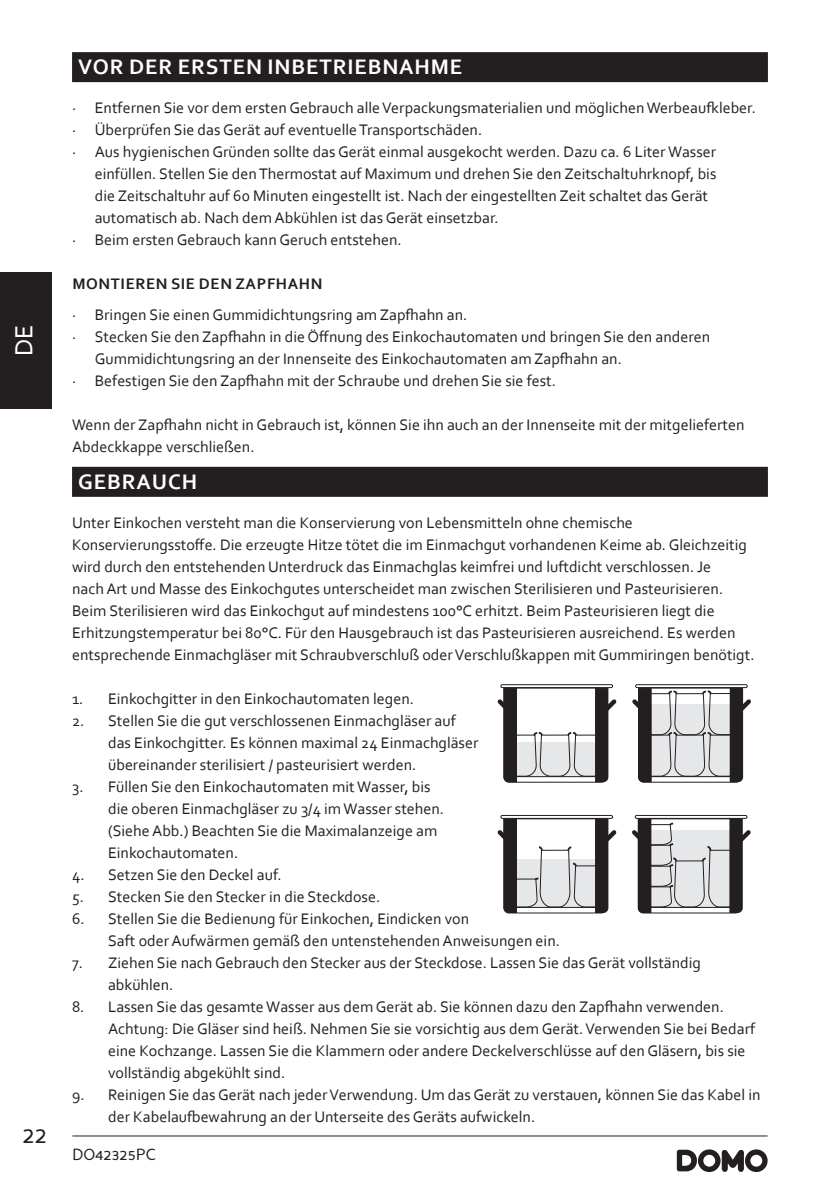
<style>
.page{position:relative;width:840px;height:1191px;background:#fff}
.page>*{position:absolute;margin:0;border:0;box-sizing:border-box;transform-origin:0 0}
.t1{font:26px "Corbel";color:#fff}
.t2{font:24px "Perspective Sans";color:#231f20}
.t3{font:700 22px "Corbel";letter-spacing:.04em;color:#fff}
.t4{font:16px/22px "Corbel";color:#231f20}
.t5{font:700 16px "Corbel";letter-spacing:.04em;color:#231f20}
.t6{font:16px "Perspective Sans";color:#231f20}
</style>
<div class="page">
<hr style="left:72px;top:1135px;width:695px;height:1px;background:#231f20">
<svg style="left:676px;top:1149px;width:91px;height:23px"></svg>
<div style="left:0;top:272px;width:51px;height:136px;background:#231f20"></div>
<div style="left:72px;top:52px;width:695px;height:30px;background:#231f20"></div>
<div style="left:72px;top:467px;width:695px;height:30px;background:#231f20"></div>
<div style="left:500px;top:684px;width:112px;height:4px;border:1px solid #231f20"></div>
<svg style="left:497px;top:687px;width:119px;height:96px"></svg>
<div style="left:634px;top:684px;width:113px;height:4px;border:1px solid #231f20"></div>
<svg style="left:632px;top:687px;width:118px;height:96px"></svg>
<div style="left:500px;top:815px;width:112px;height:4px;border:1px solid #231f20"></div>
<div style="left:634px;top:815px;width:113px;height:4px;border:1px solid #231f20"></div>
<svg style="left:497px;top:818px;width:119px;height:96px"></svg>
<svg style="left:632px;top:818px;width:118px;height:96px"></svg>
<h1 class="t1" style="left:8px;top:356px;width:33px;rotate:-90deg">DE</h1>
<h2 class="t2" style="left:22px;top:1120px;width:26px">22</h2>
<h3 class="t3" style="left:78px;top:53px;width:385px">VOR DER ERSTEN INBETRIEBNAHME</h3>
<p class="t4" style="left:72px;top:96px;width:685px">· Entfernen Sie vor dem ersten Gebrauch alle Verpackungsmaterialien und möglichen Werbeaufkleber.</p>
<p class="t4" style="left:72px;top:118px;width:411px">· Überprüfen Sie das Gerät auf eventuelle Transportschäden.</p>
<p class="t4" style="left:72px;top:140px;width:645px">· Aus hygienischen Gründen sollte das Gerät einmal ausgekocht werden. Dazu ca. 6 Liter Wasser</p>
<p class="t4" style="left:95px;top:162px;width:623px">einfüllen. Stellen Sie den Thermostat auf Maximum und drehen Sie den Zeitschaltuhrknopf, bis</p>
<p class="t4" style="left:95px;top:184px;width:614px">die Zeitschaltuhr auf 60 Minuten eingestellt ist. Nach der eingestellten Zeit schaltet das Gerät</p>
<p class="t4" style="left:95px;top:206px;width:405px">automatisch ab. Nach dem Abkühlen ist das Gerät einsetzbar.</p>
<p class="t4" style="left:72px;top:228px;width:331px">· Beim ersten Gebrauch kann Geruch entstehen.</p>
<p class="t5" style="left:72px;top:274px;width:251px">MONTIEREN SIE DEN ZAPFHAHN</p>
<p class="t4" style="left:72px;top:303px;width:396px">· Bringen Sie einen Gummidichtungsring am Zapfhahn an.</p>
<p class="t4" style="left:72px;top:325px;width:639px">· Stecken Sie den Zapfhahn in die Öffnung des Einkochautomaten und bringen Sie den anderen</p>
<p class="t4" style="left:95px;top:347px;width:528px">Gummidichtungsring an der Innenseite des Einkochautomaten am Zapfhahn an.</p>
<p class="t4" style="left:72px;top:369px;width:485px">· Befestigen Sie den Zapfhahn mit der Schraube und drehen Sie sie fest.</p>
<p class="t4" style="left:72px;top:413px;width:673px">Wenn der Zapfhahn nicht in Gebrauch ist, können Sie ihn auch an der Innenseite mit der mitgelieferten<br>Abdeckkappe verschließen.</p>
<h3 class="t3" style="left:78px;top:468px;width:120px">GEBRAUCH</h3>
<p class="t4" style="left:72px;top:511px;width:683px">Unter Einkochen versteht man die Konservierung von Lebensmitteln ohne chemische Konservierungsstoffe. Die erzeugte Hitze tötet die im Einmachgut vorhandenen Keime ab. Gleichzeitig wird durch den entstehenden Unterdruck das Einmachglas keimfrei und luftdicht verschlossen. Je<br>nach Art und Masse des Einkochgutes unterscheidet man zwischen Sterilisieren und Pasteurisieren.<br>Beim Sterilisieren wird das Einkochgut auf mindestens 100°C erhitzt. Beim Pasteurisieren liegt die Erhitzungstemperatur bei 80°C. Für den Hausgebrauch ist das Pasteurisieren ausreichend. Es werden entsprechende Einmachgläser mit Schraubverschluß oder Verschlußkappen mit Gummiringen benötigt.</p>
<p class="t4" style="left:72px;top:687px;width:343px">1. Einkochgitter in den Einkochautomaten legen.</p>
<p class="t4" style="left:108px;top:709px;width:371px;text-indent:-36px">2. Stellen Sie die gut verschlossenen Einmachgläser auf das Einkochgitter. Es können maximal 24 Einmachgläser übereinander sterilisiert / pasteurisiert werden.</p>
<p class="t4" style="left:108px;top:775px;width:337px;text-indent:-36px">3. Füllen Sie den Einkochautomaten mit Wasser, bis die oberen Einmachgläser zu 3/4 im Wasser stehen. (Siehe Abb.) Beachten Sie die Maximalanzeige am Einkochautomaten.</p>
<p class="t4" style="left:72px;top:863px;width:211px">4. Setzen Sie den Deckel auf.</p>
<p class="t4" style="left:72px;top:885px;width:309px">5. Stecken Sie den Stecker in die Steckdose.</p>
<p class="t4" style="left:108px;top:907px;width:453px;text-indent:-36px">6. Stellen Sie die Bedienung für Einkochen, Eindicken von<br>Saft oder Aufwärmen gemäß den untenstehenden Anweisungen ein.</p>
<p class="t4" style="left:108px;top:951px;width:594px;text-indent:-36px">7. Ziehen Sie nach Gebrauch den Stecker aus der Steckdose. Lassen Sie das Gerät vollständig abkühlen.</p>
<p class="t4" style="left:108px;top:995px;width:648px;text-indent:-36px">8. Lassen Sie das gesamte Wasser aus dem Gerät ab. Sie können dazu den Zapfhahn verwenden.<br>Achtung: Die Gläser sind heiß. Nehmen Sie sie vorsichtig aus dem Gerät. Verwenden Sie bei Bedarf eine Kochzange. Lassen Sie die Klammern oder andere Deckelverschlüsse auf den Gläsern, bis sie vollständig abgekühlt sind.</p>
<p class="t4" style="left:108px;top:1083px;width:653px;text-indent:-36px">9. Reinigen Sie das Gerät nach jeder Verwendung. Um das Gerät zu verstauen, können Sie das Kabel in der Kabelaufbewahrung an der Unterseite des Geräts aufwickeln.</p>
<p class="t6" style="left:72px;top:1145px;width:85px">DO42325PC</p>
</div>
